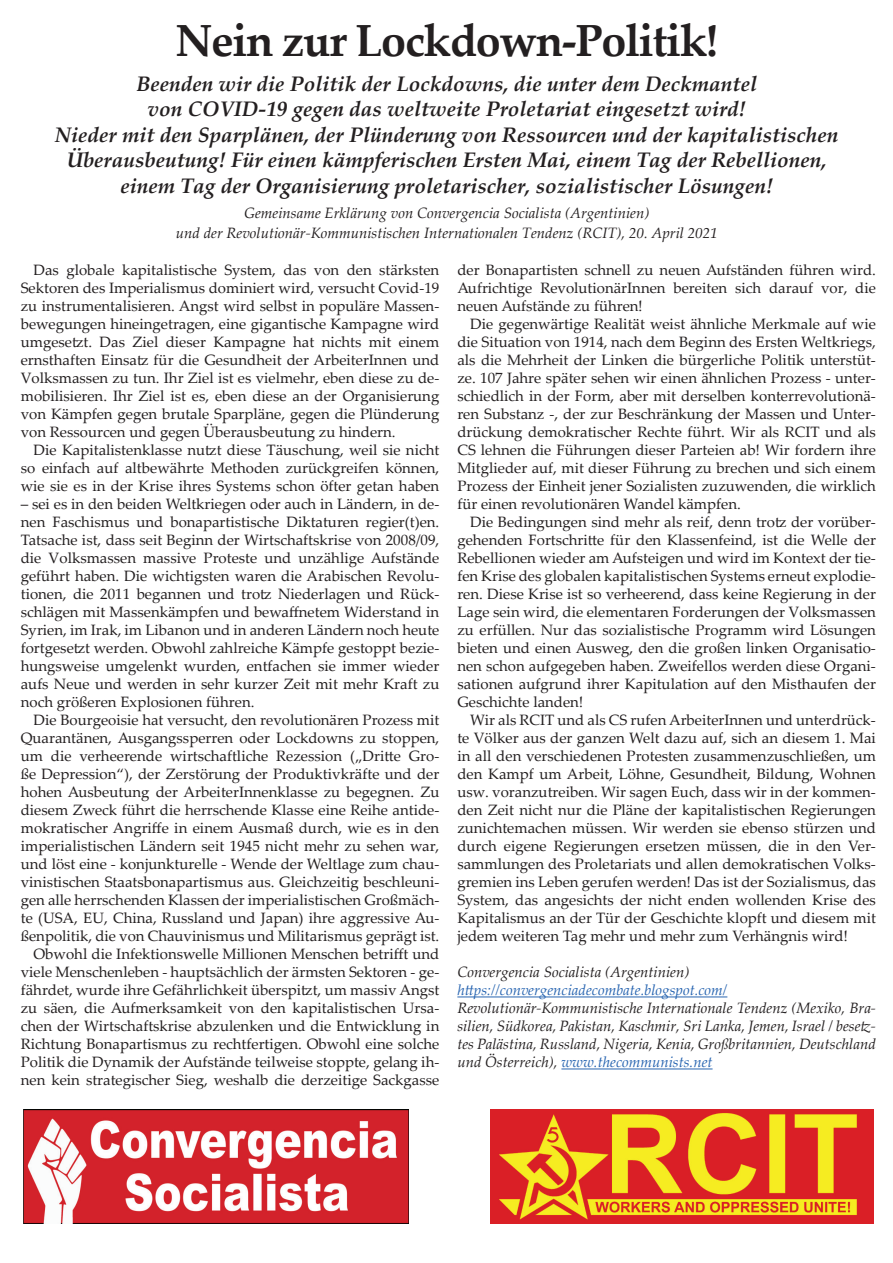
<style>
.page{position:relative;width:893px;height:1263px;background:#fff}
.page>*{position:absolute;margin:0;border:0;box-sizing:border-box;transform-origin:0 0}
.t1{font:700 45px "Palatino Linotype";letter-spacing:-.03em;color:#231f20}
.t2{font:italic 700 21px/25.5px "Palatino Linotype";color:#231f20;text-align:center}
.t3{font:15px/18px "Palatino Linotype";color:#231f20;text-align:justify}
.t4{font:italic 15px/18px "Palatino Linotype";color:#231f20;text-align:justify}
.t5{font:italic 15px "Palatino Linotype";color:#2865b1}
.s1{color:#2865b1}
</style>
<div class="page">
<hr style="left:457px;top:996px;width:270px;height:1px;background:#2865b1">
<hr style="left:561px;top:1068px;width:152px;height:1px;background:#2865b1">
<img style="left:23px;top:1110px;width:385px;height:114px">
<img style="left:490px;top:1110px;width:384px;height:113px">
<h1 class="t1" style="left:175px;top:9px;width:545px">Nein zur Lockdown-Politik!</h1>
<p class="t2" style="left:55px;top:70px;width:785px">Beenden wir die Politik der Lockdowns, die unter dem Deckmantel<br>von COVID-19 gegen das weltweite Proletariat eingesetzt wird!<br>Nieder mit den Sparplänen, der Plünderung von Ressourcen und der kapitalistischen Überausbeutung! Für einen kämpferischen Ersten Mai, einem Tag der Rebellionen, einem Tag der Organisierung proletarischer, sozialistischer Lösungen!</p>
<p class="t4" style="left:176px;top:203px;width:543px;line-height:19.5px;text-align:center">Gemeinsame Erklärung von Convergencia Socialista (Argentinien)<br>und der Revolutionär-Kommunistischen Internationalen Tendenz (RCIT), 20. April 2021</p>
<p class="t3" style="left:21px;top:261px;width:420px;text-indent:13px">Das globale kapitalistische System, das von den stärksten Sektoren des Imperialismus dominiert wird, versucht Covid-19 zu instrumentalisieren. Angst wird selbst in populäre Massen&shy;bewegungen hineingetragen, eine gigantische Kampagne wird umgesetzt. Das Ziel dieser Kampagne hat nichts mit einem ernsthaften Einsatz für die Gesundheit der ArbeiterInnen und Volksmassen zu tun. Ihr Ziel ist es vielmehr, eben diese zu de&shy;mobilisieren. Ihr Ziel ist es, eben diese an der Organisierung von Kämpfen gegen brutale Sparpläne, gegen die Plünderung von Ressourcen und gegen Überausbeutung zu hindern.</p>
<p class="t3" style="left:21px;top:441px;width:420px;text-indent:13px">Die Kapitalistenklasse nutzt diese Täuschung, weil sie nicht so einfach auf altbewährte Methoden zurückgreifen können, wie sie es in der Krise ihres Systems schon öfter getan haben</p>
<p class="t3" style="left:21px;top:495px;width:420px">– sei es in den beiden Weltkriegen oder auch in Ländern, in de&shy;nen Faschismus und bonapartistische Diktaturen regier(t)en.<br>Tatsache ist, dass seit Beginn der Wirtschaftskrise von 2008/09, die Volksmassen massive Proteste und unzählige Aufstände geführt haben. Die wichtigsten waren die Arabischen Revolu&shy;tionen, die 2011 begannen und trotz Niederlagen und Rück&shy;schlägen mit Massenkämpfen und bewaffnetem Widerstand in Syrien, im Irak, im Libanon und in anderen Ländern noch heute fortgesetzt werden. Obwohl zahlreiche Kämpfe gestoppt bezie&shy;hungsweise umgelenkt wurden, entfachen sie immer wieder aufs Neue und werden in sehr kurzer Zeit mit mehr Kraft zu noch größeren Explosionen führen.</p>
<p class="t3" style="left:21px;top:711px;width:420px;text-align:right">Die Bourgeoisie hat versucht, den revolutionären Prozess mit Quarantänen, Ausgangssperren oder Lockdowns zu stoppen, um die verheerende wirtschaftliche Rezession („Dritte Gro&shy;ße Depression“), der Zerstörung der Produktivkräfte und der hohen Ausbeutung der ArbeiterInnenklasse zu begegnen. Zu diesem Zweck führt die herrschende Klasse eine Reihe antide&shy;mokratischer Angriffe in einem Ausmaß durch, wie es in den imperialistischen Ländern seit 1945 nicht mehr zu sehen war, und löst eine - konjunkturelle - Wende der Weltlage zum chau&shy;vinistischen Staatsbonapartismus aus. Gleichzeitig beschleuni&shy;gen alle herrschenden Klassen der imperialistischen Großmäch&shy;te (USA, EU, China, Russland und Japan) ihre aggressive Au&shy;ßenpolitik, die von Chauvinismus und Militarismus geprägt ist.<br>Obwohl die Infektionswelle Millionen Menschen betrifft und viele Menschenleben - hauptsächlich der ärmsten Sektoren - ge&shy;fährdet, wurde ihre Gefährlichkeit überspitzt, um massiv Angst zu säen, die Aufmerksamkeit von den kapitalistischen Ursa&shy;chen der Wirtschaftskrise abzulenken und die Entwicklung in Richtung Bonapartismus zu rechtfertigen. Obwohl eine solche Politik die Dynamik der Aufstände teilweise stoppte, gelang ih&shy;nen kein strategischer Sieg, weshalb die derzeitige Sackgasse</p>
<p class="t3" style="left:457px;top:261px;width:420px">der Bonapartisten schnell zu neuen Aufständen führen wird.<br>Aufrichtige RevolutionärInnen bereiten sich darauf vor, die neuen Aufstände zu führen!</p>
<p class="t3" style="left:457px;top:315px;width:420px;text-indent:13px">Die gegenwärtige Realität weist ähnliche Merkmale auf wie die Situation von 1914, nach dem Beginn des Ersten Weltkriegs, als die Mehrheit der Linken die bürgerliche Politik unterstüt&shy;ze. 107 Jahre später sehen wir einen ähnlichen Prozess - unter&shy;schiedlich in der Form, aber mit derselben konterrevolutionä&shy;ren Substanz -, der zur Beschränkung der Massen und Unter&shy;drückung demokratischer Rechte führt. Wir als RCIT und als CS lehnen die Führungen dieser Parteien ab! Wir fordern ihre Mitglieder auf, mit dieser Führung zu brechen und sich einem Prozess der Einheit jener Sozialisten zuzuwenden, die wirklich für einen revolutionären Wandel kämpfen.</p>
<p class="t3" style="left:457px;top:513px;width:420px;text-indent:13px">Die Bedingungen sind mehr als reif, denn trotz der vorüber&shy;gehenden Fortschritte für den Klassenfeind, ist die Welle der Rebellionen wieder am Aufsteigen und wird im Kontext der tie&shy;fen Krise des globalen kapitalistischen Systems erneut explodie&shy;ren. Diese Krise ist so verheerend, dass keine Regierung in der Lage sein wird, die elementaren Forderungen der Volksmassen zu erfüllen. Nur das sozialistische Programm wird Lösungen bieten und einen Ausweg, den die großen linken Organisatio&shy;nen schon aufgegeben haben. Zweifellos werden diese Organi&shy;sationen aufgrund ihrer Kapitulation auf den Misthaufen der Geschichte landen!</p>
<p class="t3" style="left:457px;top:711px;width:420px;text-indent:13px">Wir als RCIT und als CS rufen ArbeiterInnen und unterdrück&shy;te Völker aus der ganzen Welt dazu auf, sich an diesem 1. Mai in all den verschiedenen Protesten zusammenzuschließen, um den Kampf um Arbeit, Löhne, Gesundheit, Bildung, Wohnen usw. voranzutreiben. Wir sagen Euch, dass wir in der kommen&shy;den Zeit nicht nur die Pläne der kapitalistischen Regierungen zunichtemachen müssen. Wir werden sie ebenso stürzen und durch eigene Regierungen ersetzen müssen, die in den Ver&shy;sammlungen des Proletariats und allen demokratischen Volks&shy;gremien ins Leben gerufen werden! Das ist der Sozialismus, das System, das angesichts der nicht enden wollenden Krise des Kapitalismus an der Tür der Geschichte klopft und diesem mit jedem weiteren Tag mehr und mehr zum Verhängnis wird!</p>
<p class="t4" style="left:457px;top:963px;width:233px">Convergencia Socialista (Argentinien)</p>
<p class="t5" style="left:457px;top:980px;width:272px">https://convergenciadecombate.blogspot.com/</p>
<p class="t4" style="left:457px;top:999px;width:420px">Revolutionär-Kommunistische Internationale Tendenz (Mexiko, Bra&shy;silien, Südkorea, Pakistan, Kaschmir, Sri Lanka, Jemen, Israel / besetz&shy;tes Palästina, Russland, Nigeria, Kenia, Großbritannien, Deutschland und Österreich), <span class="s1">www.thecommunists.net</span></p>
</div>
